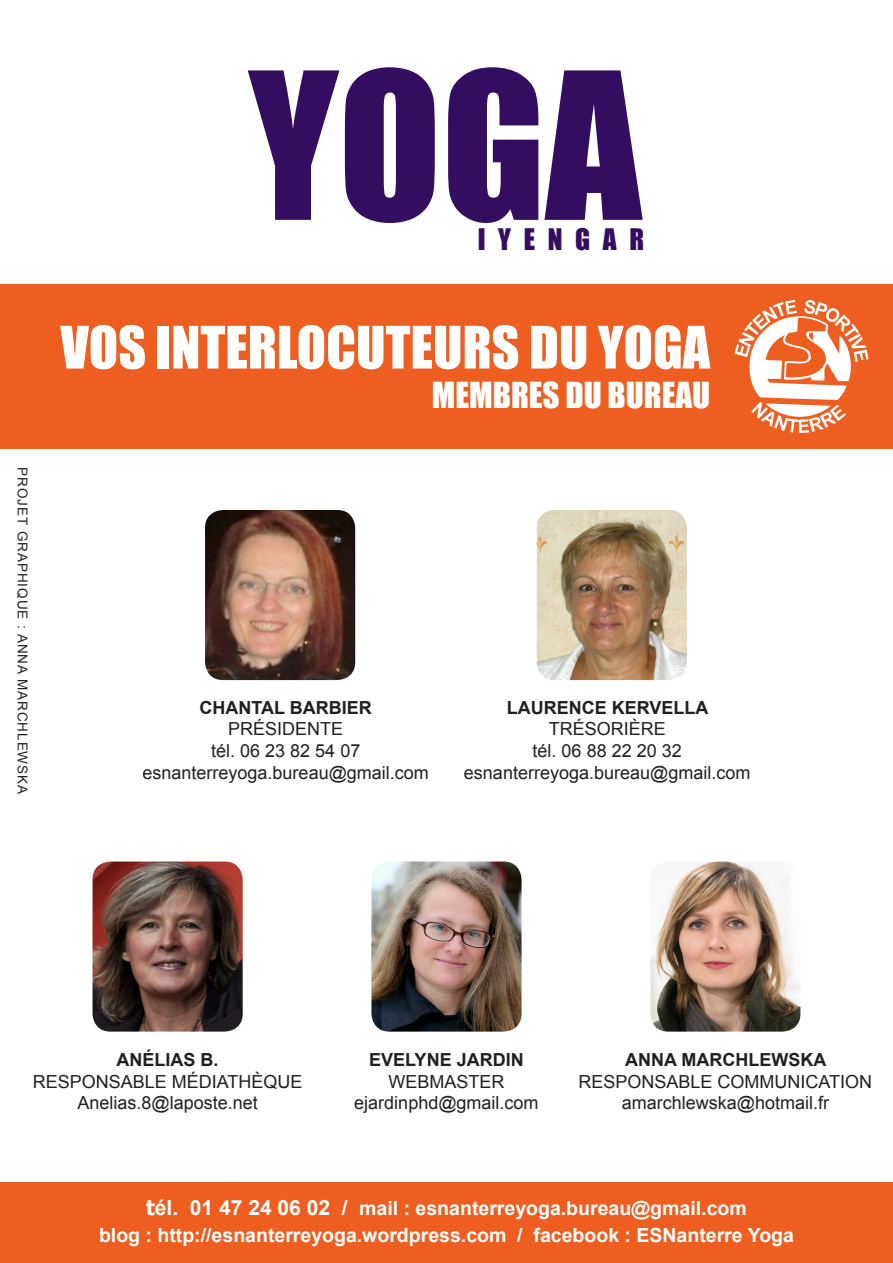
<style>
.page{position:relative;width:893px;height:1263px;background:#fff}
.page>*{position:absolute;margin:0;border:0;box-sizing:border-box;transform-origin:0 0}
.t1{font:189px "Impact";color:#330e60}
.t2{font:54px "Impact";color:#fff}
.t3{font:33px "Impact";color:#fff}
.t4{font:27.3px "Impact";letter-spacing:.465em;color:#330e60}
.t5{font:700 19.5px "Arial";color:#fff}
.t6{font:18px "Arial";color:#231f20}
.t7{font:700 18px "Arial";color:#231f20}
.t8{font:13.5px "Arial";letter-spacing:.07em;color:#231f20}
.s1{font-family:"Tahoma";font-size:21px}
.s2{font-size:21px}
</style>
<div class="page">
<div style="left:0;top:285px;width:893px;height:164px;background:#ee5e20"></div>
<svg style="left:734px;top:300px;width:134px;height:133px"></svg>
<div style="left:0;top:1182px;width:893px;height:81px;background:#ee5e20"></div>
<img style="left:205px;top:510px;width:150px;height:170px">
<img style="left:537px;top:510px;width:150px;height:170px">
<img style="left:93px;top:861px;width:150px;height:170px">
<img style="left:650px;top:861px;width:150px;height:170px">
<img style="left:371px;top:861px;width:151px;height:170px">
<p class="t1" style="left:249px;top:-1px;width:394px">YOGA</p>
<p class="t4" style="left:478px;top:218px;width:168px">IYENGAR</p>
<p class="t8" style="left:31px;top:467px;width:328px;rotate:90deg">PROJET GRAPHIQUE : ANNA MARCHLEWSKA</p>
<p class="t2" style="left:60px;top:305px;width:651px">VOS INTERLOCUTEURS DU YOGA</p>
<p class="t3" style="left:432px;top:370px;width:280px">MEMBRES DU BUREAU</p>
<p class="t7" style="left:200px;top:695px;width:174px">CHANTAL BARBIER</p>
<p class="t6" style="left:228px;top:717px;width:117px">PRÉSIDENTE</p>
<p class="t6" style="left:211px;top:739px;width:151px">tél. 06 23 82 54 07</p>
<p class="t6" style="left:143px;top:760px;width:288px">esnanterreyoga.bureau@gmail.com</p>
<p class="t7" style="left:507px;top:695px;width:203px">LAURENCE KERVELLA</p>
<p class="t6" style="left:549px;top:717px;width:119px">TRÉSORIÈRE</p>
<p class="t6" style="left:533px;top:739px;width:151px">tél. 06 88 22 20 32</p>
<p class="t6" style="left:464px;top:760px;width:288px">esnanterreyoga.bureau@gmail.com</p>
<p class="t7" style="left:117px;top:1048px;width:104px">ANÉLIAS B.</p>
<p class="t6" style="left:33px;top:1069px;width:271px">RESPONSABLE MÉDIATHÈQUE</p>
<p class="t6" style="left:77px;top:1091px;width:182px">Anelias.8@laposte.net</p>
<p class="t7" style="left:369px;top:1048px;width:156px">EVELYNE JARDIN</p>
<p class="t6" style="left:388px;top:1069px;width:118px">WEBMASTER</p>
<p class="t6" style="left:354px;top:1091px;width:186px">ejardinphd@gmail.com</p>
<p class="t7" style="left:625px;top:1048px;width:203px">ANNA MARCHLEWSKA</p>
<p class="t6" style="left:578px;top:1069px;width:295px">RESPONSABLE COMMUNICATION</p>
<p class="t6" style="left:622px;top:1091px;width:209px">amarchlewska@hotmail.fr</p>
<p class="t5" style="left:146px;top:1195px;width:602px"><span class="s1">t</span><span class="s2">él. 01 47 24 06 02 /</span> mail : esnanterreyoga.bureau@gmail.com</p>
<p class="t5" style="left:99px;top:1222px;width:696px">blog : http://esnanterreyoga.wordpress.com / facebook : ESNanterre Yoga</p>
</div>
